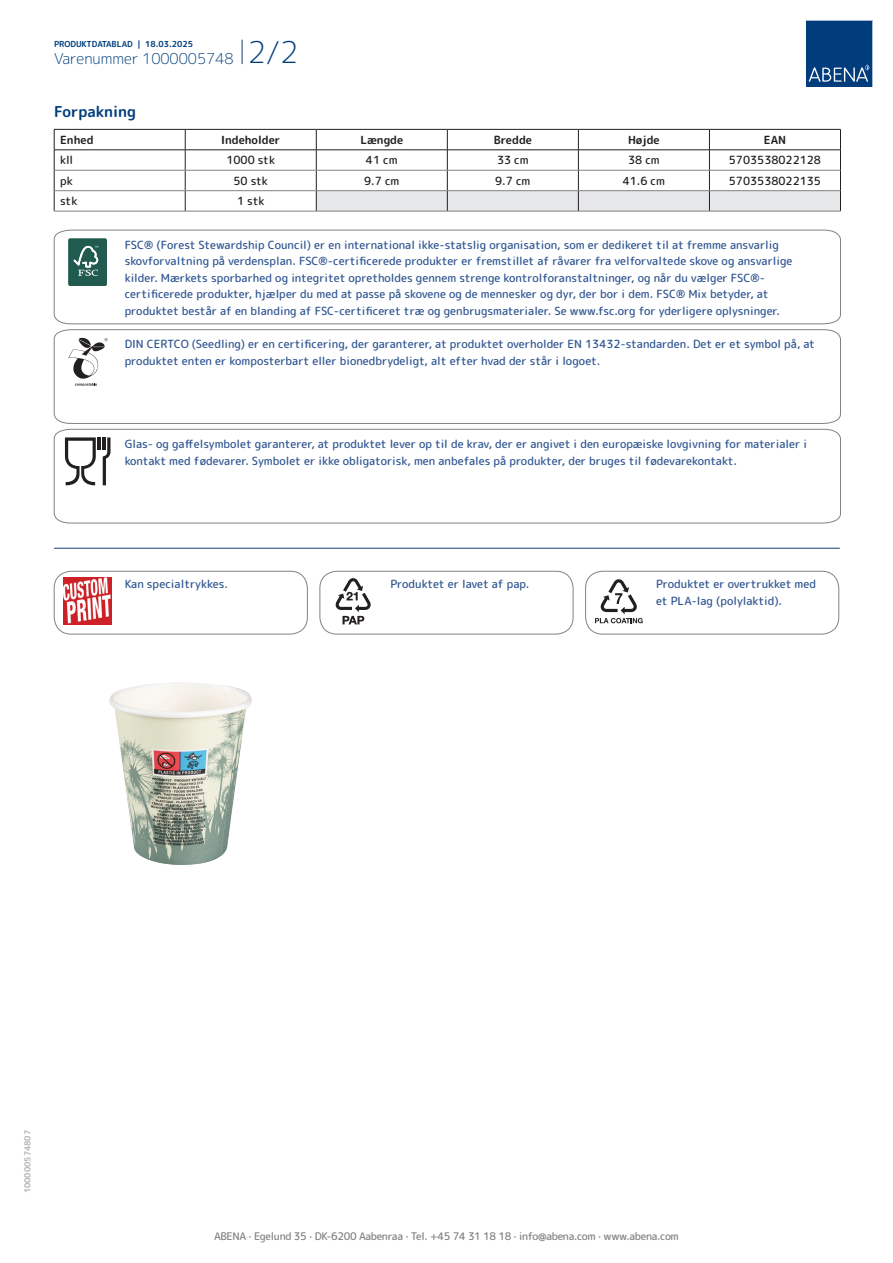
<style>
.page{position:relative;width:893px;height:1263px;background:#fff}
.page>*{position:absolute;margin:0;border:0;box-sizing:border-box;transform-origin:0 0}
.t1{font:300 15px "Rounded Mplus 1 c";color:#013d7d}
.t2{font:700 15px "Rounded Mplus 1 c";color:#013d7d}
.t3{font:500 11.25px/16.5px "Rounded Mplus 1 c";color:#305691}
.t4{font:500 11.25px "Rounded Mplus 1 c";color:#231f20}
.t5{font:700 11.25px "Rounded Mplus 1 c";color:#231f20}
.t6{font:500 10.5px "Rounded Mplus 1 c";letter-spacing:-.03em;color:#808285}
.t7{font:700 8.25px "Rounded Mplus 1 c";color:#013d7d}
.t8{font:700 8.25px "Rounded Mplus 1 c";color:#b2b3b7}
.s1{font-size:30px}
</style>
<div class="page">
<svg style="left:242px;top:40px;width:1px;height:24px"></svg>
<svg style="left:806px;top:20px;width:67px;height:67px;background:#144b86"></svg>
<hr style="left:54px;top:129px;width:131px;height:1px;background:#231f20">
<hr style="left:185px;top:129px;width:131px;height:1px;background:#231f20">
<hr style="left:316px;top:129px;width:131px;height:1px;background:#231f20">
<hr style="left:447px;top:129px;width:131px;height:1px;background:#231f20">
<hr style="left:578px;top:129px;width:131px;height:1px;background:#231f20">
<hr style="left:709px;top:129px;width:132px;height:1px;background:#231f20">
<hr style="left:54px;top:150px;width:131px;height:1px;background:#231f20">
<hr style="left:185px;top:150px;width:131px;height:1px;background:#231f20">
<svg style="left:54px;top:130px;width:1px;height:81px"></svg>
<svg style="left:185px;top:130px;width:1px;height:81px"></svg>
<svg style="left:316px;top:130px;width:525px;height:81px"></svg>
<hr style="left:54px;top:170px;width:131px;height:1px;background:#808285">
<hr style="left:185px;top:170px;width:131px;height:1px;background:#808285">
<hr style="left:316px;top:170px;width:131px;height:1px;background:#808285">
<hr style="left:447px;top:170px;width:131px;height:1px;background:#808285">
<hr style="left:578px;top:170px;width:131px;height:1px;background:#808285">
<hr style="left:709px;top:170px;width:131px;height:1px;background:#808285">
<hr style="left:54px;top:190px;width:131px;height:1px;background:#808285">
<hr style="left:185px;top:190px;width:131px;height:1px;background:#808285">
<hr style="left:316px;top:190px;width:131px;height:1px;background:#808285">
<hr style="left:447px;top:190px;width:131px;height:1px;background:#808285">
<hr style="left:578px;top:190px;width:131px;height:1px;background:#808285">
<hr style="left:709px;top:190px;width:131px;height:1px;background:#808285">
<hr style="left:54px;top:211px;width:131px;height:1px;background:#808285">
<hr style="left:185px;top:211px;width:131px;height:1px;background:#808285">
<hr style="left:316px;top:211px;width:131px;height:1px;background:#808285">
<hr style="left:447px;top:211px;width:131px;height:1px;background:#808285">
<hr style="left:578px;top:211px;width:131px;height:1px;background:#808285">
<hr style="left:709px;top:211px;width:132px;height:1px;background:#808285">
<svg style="left:54px;top:230px;width:787px;height:94px"></svg>
<svg style="left:54px;top:329px;width:787px;height:95px"></svg>
<svg style="left:54px;top:429px;width:787px;height:94px"></svg>
<hr style="left:54px;top:548px;width:785px;height:1px;background:#153f74">
<img style="left:64px;top:578px;width:47px;height:47px">
<div style="left:54px;top:571px;width:254px;height:63px;border:1px solid #808285;border-radius:17px"></div>
<svg style="left:336px;top:578px;width:35px;height:46px"></svg>
<div style="left:320px;top:571px;width:253px;height:63px;border:1px solid #808285;border-radius:17px"></div>
<svg style="left:595px;top:579px;width:48px;height:44px"></svg>
<div style="left:585px;top:571px;width:254px;height:63px;border:1px solid #808285;border-radius:17px"></div>
<img style="left:109px;top:682px;width:143px;height:183px">
<p class="t7" style="left:54px;top:38px;width:141px">PRODUKTDATABLAD | 18.03.2025</p>
<h1 class="t1" style="left:54px;top:48px;width:246px">Varenummer 1000005748 <span class="s1">2/2</span></h1>
<h1 class="t2" style="left:54px;top:101px;width:84px">Forpakning</h1>
<p class="t5" style="left:60px;top:132px;width:35px">Enhed</p>
<p class="t5" style="left:221px;top:132px;width:61px">Indeholder</p>
<p class="t5" style="left:360px;top:132px;width:44px">Længde</p>
<p class="t5" style="left:494px;top:132px;width:40px">Bredde</p>
<p class="t5" style="left:628px;top:132px;width:33px">Højde</p>
<p class="t5" style="left:764px;top:132px;width:24px">EAN</p>
<p class="t4" style="left:60px;top:152px;width:15px">kll</p>
<p class="t4" style="left:226px;top:152px;width:50px">1000 stk</p>
<p class="t4" style="left:366px;top:152px;width:33px">41 cm</p>
<p class="t4" style="left:497px;top:152px;width:33px">33 cm</p>
<p class="t4" style="left:628px;top:152px;width:33px">38 cm</p>
<p class="t4" style="left:729px;top:152px;width:94px">5703538022128</p>
<p class="t4" style="left:60px;top:173px;width:14px">pk</p>
<p class="t4" style="left:233px;top:173px;width:36px">50 stk</p>
<p class="t4" style="left:364px;top:173px;width:37px">9.7 cm</p>
<p class="t4" style="left:495px;top:173px;width:37px">9.7 cm</p>
<p class="t4" style="left:623px;top:173px;width:44px">41.6 cm</p>
<p class="t4" style="left:729px;top:173px;width:94px">5703538022135</p>
<p class="t4" style="left:60px;top:193px;width:19px">stk</p>
<p class="t4" style="left:237px;top:193px;width:29px">1 stk</p>
<p class="t3" style="left:125px;top:236px;width:669px">FSC® (Forest Stewardship Council) er en international ikke-statslig organisation, som er dedikeret til at fremme ansvarlig skovforvaltning på verdensplan. FSC®-certificerede produkter er fremstillet af råvarer fra velforvaltede skove og ansvarlige kilder. Mærkets sporbarhed og integritet opretholdes gennem strenge kontrolforanstaltninger, og når du vælger FSC®- certificerede produkter, hjælper du med at passe på skovene og de mennesker og dyr, der bor i dem. FSC® Mix betyder, at produktet består af en blanding af FSC-certificeret træ og genbrugsmaterialer. Se www.fsc.org for yderligere oplysninger.</p>
<p class="t3" style="left:125px;top:336px;width:692px">DIN CERTCO (Seedling) er en certificering, der garanterer, at produktet overholder EN 13432-standarden. Det er et symbol på, at produktet enten er komposterbart eller bionedbrydeligt, alt efter hvad der står i logoet.</p>
<p class="t3" style="left:125px;top:436px;width:684px">Glas- og gaffelsymbolet garanterer, at produktet lever op til de krav, der er angivet i den europæiske lovgivning for materialer i kontakt med fødevarer. Symbolet er ikke obligatorisk, men anbefales på produkter, der bruges til fødevarekontakt.</p>
<p class="t3" style="left:125px;top:576px;width:105px">Kan specialtrykkes.</p>
<p class="t3" style="left:390px;top:576px;width:141px">Produktet er lavet af pap.</p>
<p class="t3" style="left:656px;top:576px;width:162px">Produktet er overtrukket med et PLA-lag (polylaktid).</p>
<p class="t8" style="left:22px;top:1193px;width:65px;rotate:-90deg">100000574807</p>
<p class="t6" style="left:214px;top:1229px;width:466px">ABENA · Egelund 35 · DK-6200 Aabenraa · Tel. +45 74 31 18 18 · info@abena.com · www.abena.com</p>
</div>
